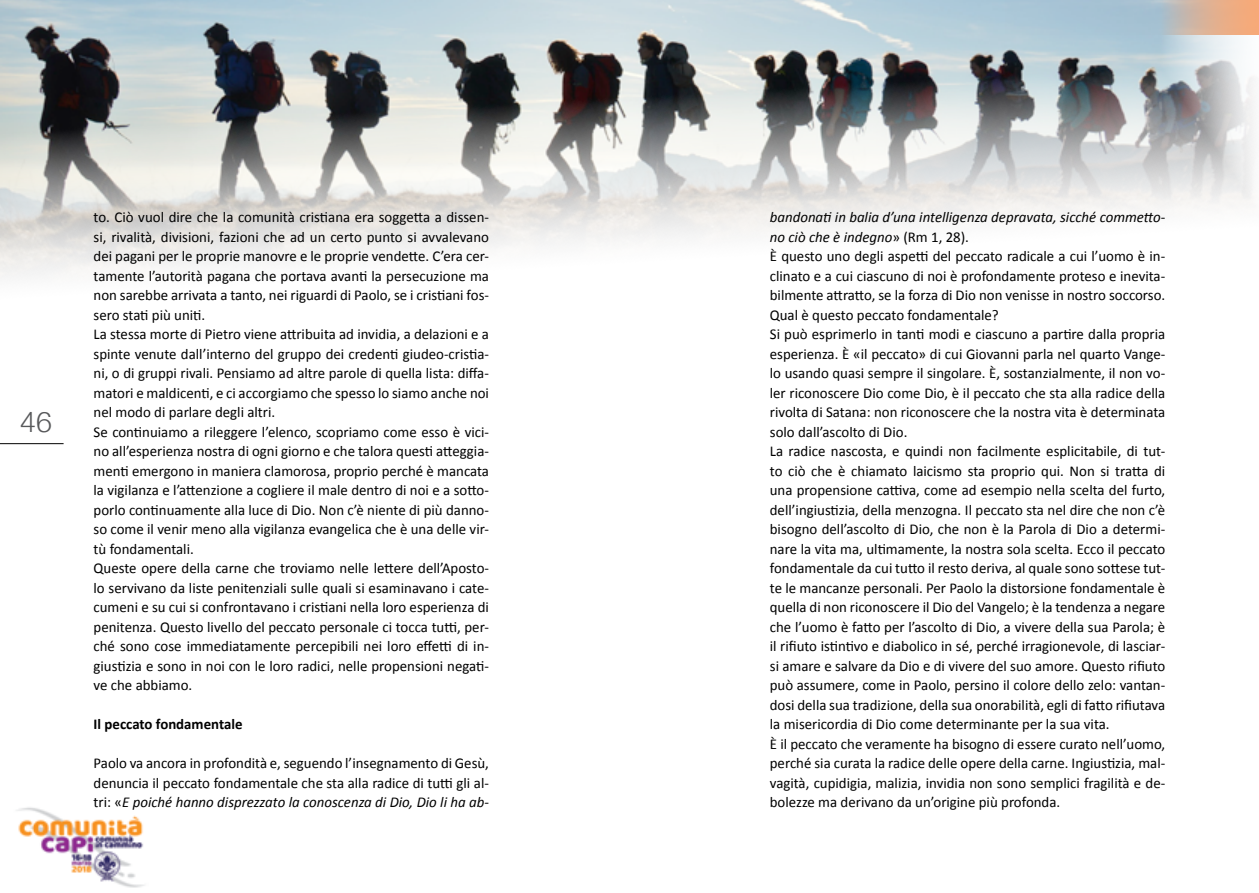
<style>
.page{position:relative;width:1259px;height:893px;background:#fff}
.page>*{position:absolute;margin:0;border:0;box-sizing:border-box;transform-origin:0 0}
.t1{font:300 28.5px "Helvetica Neue";color:#58595b}
.t2{font:15px/19.5px "Calibri";color:#000}
.t3{font:700 15px "Calibri";color:#000}
.s1{font-style:italic}
</style>
<div class="page">
<svg style="left:0;top:444px;width:64px;height:1px"></svg>
<hr style="left:0;top:443px;width:64px;height:1px;background:#000">
<img style="left:16px;top:807px;width:129px;height:81px">
<img style="left:0;top:0;width:1259px;height:278px">
<h1 class="t1" style="left:20px;top:398px;width:33px">46</h1>
<p class="t2" style="left:94px;top:208px;width:397px">to. Ciò vuol dire che la comunità cristiana era soggetta a dissen&shy;si, rivalità, divisioni, fazioni che ad un certo punto si avvalevano dei pagani per le proprie manovre e le proprie vendette. C’era cer&shy;tamente l’autorità pagana che portava avanti la persecuzione ma non sarebbe arrivata a tanto, nei riguardi di Paolo, se i cristiani fos&shy;sero stati più uniti.<br>La stessa morte di Pietro viene attribuita ad invidia, a delazioni e a spinte venute dall’interno del gruppo dei credenti giudeo-cristia&shy;ni, o di gruppi rivali. Pensiamo ad altre parole di quella lista: diffa&shy;matori e maldicenti, e ci accorgiamo che spesso lo siamo anche noi nel modo di parlare degli altri.<br>Se continuiamo a rileggere l’elenco, scopriamo come esso è vici&shy;no all’esperienza nostra di ogni giorno e che talora questi atteggia&shy;menti emergono in maniera clamorosa, proprio perché è mancata la vigilanza e l’attenzione a cogliere il male dentro di noi e a sotto&shy;porlo continuamente alla luce di Dio. Non c’è niente di più danno&shy;so come il venir meno alla vigilanza evangelica che è una delle vir&shy;tù fondamentali.<br>Queste opere della carne che troviamo nelle lettere dell’Aposto&shy;lo servivano da liste penitenziali sulle quali si esaminavano i cate&shy;cumeni e su cui si confrontavano i cristiani nella loro esperienza di penitenza. Questo livello del peccato personale ci tocca tutti, per&shy;ché sono cose immediatamente percepibili nei loro effetti di in&shy;giustizia e sono in noi con le loro radici, nelle propensioni negati&shy;ve che abbiamo.</p>
<p class="t3" style="left:94px;top:715px;width:150px">Il peccato fondamentale</p>
<p class="t2" style="left:94px;top:754px;width:397px;text-align:justify">Paolo va ancora in profondità e, seguendo l’insegnamento di Gesù, denuncia il peccato fondamentale che sta alla radice di tutti gli al&shy;tri: «<span class="s1">E poiché hanno disprezzato la conoscenza di Dio, Dio li ha ab-</span></p>
<p class="t2" style="left:770px;top:208px;width:397px"><span class="s1">bandonati in balia d’una intelligenza depravata, sicché commetto&shy;no ciò che è indegno</span>» (Rm 1, 28).<br>È questo uno degli aspetti del peccato radicale a cui l’uomo è in&shy;clinato e a cui ciascuno di noi è profondamente proteso e inevita&shy;bilmente attratto, se la forza di Dio non venisse in nostro soccorso.<br>Qual è questo peccato fondamentale?<br>Si può esprimerlo in tanti modi e ciascuno a partire dalla propria esperienza. È «il peccato» di cui Giovanni parla nel quarto Vange&shy;lo usando quasi sempre il singolare. È, sostanzialmente, il non vo&shy;ler riconoscere Dio come Dio, è il peccato che sta alla radice della rivolta di Satana: non riconoscere che la nostra vita è determinata solo dall’ascolto di Dio.<br>La radice nascosta, e quindi non facilmente esplicitabile, di tut&shy;to ciò che è chiamato laicismo sta proprio qui. Non si tratta di una propensione cattiva, come ad esempio nella scelta del furto, dell’ingiustizia, della menzogna. Il peccato sta nel dire che non c’è bisogno dell’ascolto di Dio, che non è la Parola di Dio a determi&shy;nare la vita ma, ultimamente, la nostra sola scelta. Ecco il peccato fondamentale da cui tutto il resto deriva, al quale sono sottese tut&shy;te le mancanze personali. Per Paolo la distorsione fondamentale è quella di non riconoscere il Dio del Vangelo; è la tendenza a negare che l’uomo è fatto per l’ascolto di Dio, a vivere della sua Parola; è il rifiuto istintivo e diabolico in sé, perché irragionevole, di lasciar&shy;si amare e salvare da Dio e di vivere del suo amore. Questo rifiuto può assumere, come in Paolo, persino il colore dello zelo: vantan&shy;dosi della sua tradizione, della sua onorabilità, egli di fatto rifiutava la misericordia di Dio come determinante per la sua vita.<br>È il peccato che veramente ha bisogno di essere curato nell’uomo, perché sia curata la radice delle opere della carne. Ingiustizia, mal&shy;vagità, cupidigia, malizia, invidia non sono semplici fragilità e de&shy;bolezze ma derivano da un’origine più profonda.</p>
</div>
